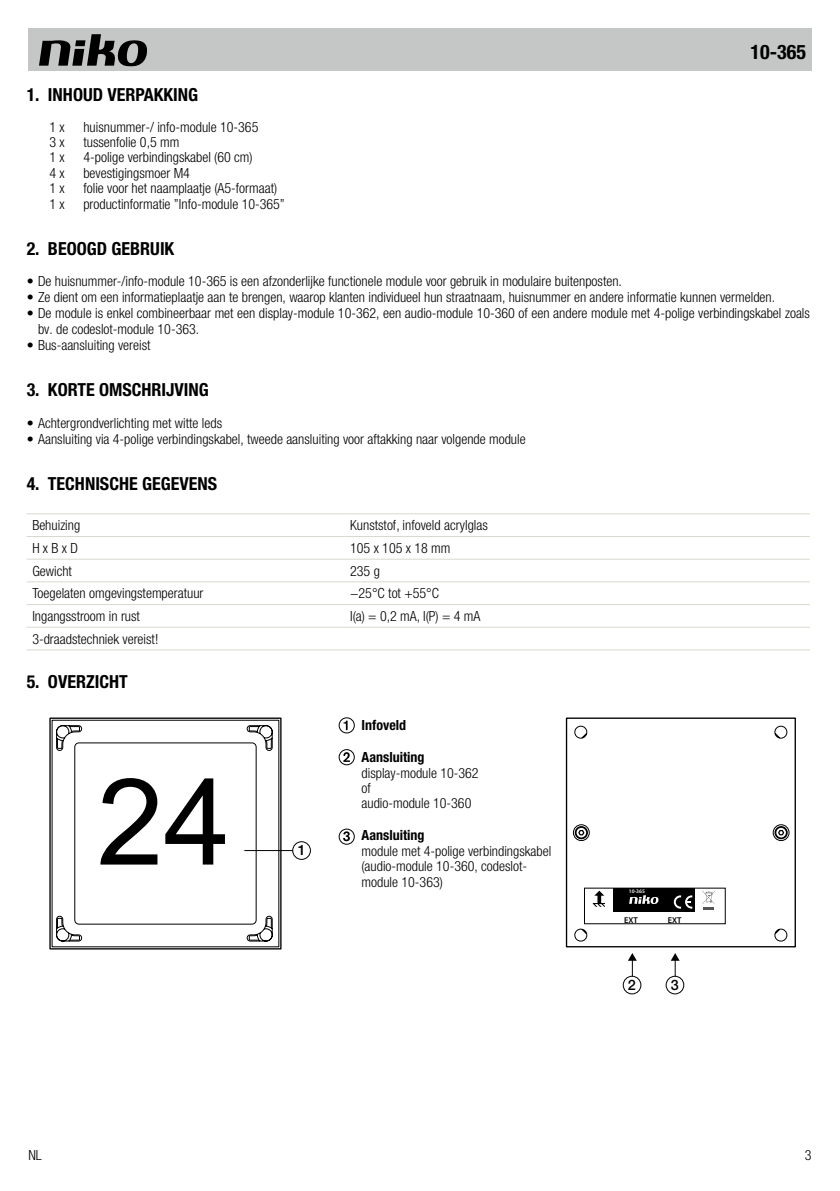
<style>
.page{position:relative;width:840px;height:1191px;background:#fff}
.page>*{position:absolute;margin:0;border:0;box-sizing:border-box;transform-origin:0 0}
.t1{font:700 condensed 20px "Helvetica Neue LT Pro";color:#000}
.t2{font:700 condensed 18px "Helvetica Neue LT Pro";color:#000}
.t3{font:500 14.4px "Helvetica Neue";color:#000}
.t4{font:300 condensed 14px/15.4px "Helvetica Neue LT Pro";color:#000}
.t5{font:700 condensed 14px "Helvetica Neue LT Pro";color:#000}
.t6{font:600 8.4px "Myriad Pro";letter-spacing:.005em;color:#000}
.t7{font:600 5.4px "Myriad Pro";color:#fff}
</style>
<div class="page">
<div style="left:28px;top:28px;width:783px;height:43px;background:#c5c6c6"></div>
<svg style="left:39px;top:34px;width:108px;height:32px"></svg>
<hr style="left:27px;top:536px;width:317px;height:1px;background:#dad8cd">
<hr style="left:344px;top:536px;width:465px;height:1px;background:#dad8cd">
<hr style="left:27px;top:559px;width:317px;height:1px;background:#dad8cd">
<hr style="left:344px;top:559px;width:465px;height:1px;background:#dad8cd">
<hr style="left:27px;top:581px;width:317px;height:1px;background:#dad8cd">
<hr style="left:344px;top:581px;width:465px;height:1px;background:#dad8cd">
<hr style="left:27px;top:604px;width:317px;height:1px;background:#dad8cd">
<hr style="left:344px;top:604px;width:465px;height:1px;background:#dad8cd">
<hr style="left:27px;top:627px;width:317px;height:1px;background:#dad8cd">
<hr style="left:344px;top:627px;width:465px;height:1px;background:#dad8cd">
<hr style="left:27px;top:513px;width:317px;height:1px;background:#dad8cd">
<hr style="left:344px;top:513px;width:465px;height:1px;background:#dad8cd">
<hr style="left:27px;top:649px;width:317px;height:1px;background:#dad8cd">
<hr style="left:344px;top:649px;width:465px;height:1px;background:#dad8cd">
<svg style="left:246px;top:725px;width:27px;height:26px"></svg>
<svg style="left:56px;top:725px;width:26px;height:26px"></svg>
<svg style="left:246px;top:915px;width:27px;height:27px"></svg>
<svg style="left:56px;top:915px;width:26px;height:27px"></svg>
<div style="left:49px;top:717px;width:232px;height:232px;border:1px solid #000"></div>
<div style="left:74px;top:742px;width:182px;height:182px;border:1px solid #000;border-radius:4px"></div>
<svg style="left:100px;top:778px;width:57px;height:86px"></svg>
<svg style="left:165px;top:778px;width:60px;height:86px"></svg>
<svg style="left:244px;top:841px;width:67px;height:19px"></svg>
<svg style="left:343px;top:720px;width:4px;height:10px"></svg>
<div style="left:338px;top:717px;width:16px;height:16px;border:1px solid #000;border-radius:50%"></div>
<svg style="left:343px;top:752px;width:6px;height:10px"></svg>
<div style="left:338px;top:749px;width:16px;height:16px;border:1px solid #000;border-radius:50%"></div>
<svg style="left:343px;top:831px;width:7px;height:10px"></svg>
<div style="left:338px;top:828px;width:16px;height:16px;border:1px solid #000;border-radius:50%"></div>
<div style="left:565px;top:717px;width:230px;height:230px;border:1px solid #000"></div>
<svg style="left:574px;top:725px;width:215px;height:216px"></svg>
<div style="left:774px;top:826px;width:13px;height:13px;border:2px solid #000;border-radius:50%"></div>
<svg style="left:777px;top:830px;width:6px;height:5px"></svg>
<div style="left:573px;top:824px;width:16px;height:17px;border:1px solid #000;border-radius:50%"></div>
<div style="left:574px;top:826px;width:13px;height:13px;border:2px solid #000;border-radius:50%"></div>
<svg style="left:578px;top:830px;width:6px;height:5px"></svg>
<div style="left:584px;top:888px;width:141px;height:36px;border:1px solid #000"></div>
<svg style="left:701px;top:890px;width:13px;height:19px"></svg>
<svg style="left:673px;top:895px;width:19px;height:13px"></svg>
<svg style="left:628px;top:895px;width:30px;height:9px"></svg>
<svg style="left:592px;top:890px;width:12px;height:16px"></svg>
<svg style="left:622px;top:953px;width:62px;height:41px"></svg>
<h1 class="t1" style="left:750px;top:40px;width:57px">10-365</h1>
<p class="t2" style="left:27px;top:83px;width:173px">1. INHOUD VERPAKKING</p>
<p class="t4" style="left:49px;top:119px;width:17px">1 x</p>
<p class="t4" style="left:83px;top:119px;width:176px">huisnummer-/ info-module 10-365</p>
<p class="t4" style="left:49px;top:134px;width:17px">3 x</p>
<p class="t4" style="left:83px;top:134px;width:97px">tussenfolie 0,5 mm</p>
<p class="t4" style="left:49px;top:150px;width:17px">1 x</p>
<p class="t4" style="left:83px;top:150px;width:171px">4-polige verbindingskabel (60 cm)</p>
<p class="t4" style="left:49px;top:165px;width:17px">4 x</p>
<p class="t4" style="left:83px;top:165px;width:108px">bevestigingsmoer M4</p>
<p class="t4" style="left:49px;top:180px;width:17px">1 x</p>
<p class="t4" style="left:83px;top:180px;width:195px">folie voor het naamplaatje (A5-formaat)</p>
<p class="t4" style="left:49px;top:196px;width:17px">1 x</p>
<p class="t4" style="left:83px;top:196px;width:203px">productinformatie ”Info-module 10-365”</p>
<p class="t2" style="left:27px;top:237px;width:149px">2. BEOOGD GEBRUIK</p>
<p class="t4" style="left:27px;top:273px;width:596px">• De huisnummer-/info-module 10-365 is een afzonderlijke functionele module voor gebruik in modulaire buitenposten.</p>
<p class="t4" style="left:27px;top:289px;width:749px">• Ze dient om een informatieplaatje aan te brengen, waarop klanten individueel hun straatnaam, huisnummer en andere informatie kunnen vermelden.</p>
<p class="t4" style="left:38px;top:305px;width:773px;line-height:16px;text-indent:-11px">• De module is enkel combineerbaar met een display-module 10-362, een audio-module 10-360 of een andere module met 4-polige verbindingskabel zoals bv. de codeslot-module 10-363.</p>
<p class="t4" style="left:27px;top:337px;width:125px">• Bus-aansluiting vereist</p>
<p class="t2" style="left:27px;top:379px;width:183px">3. KORTE OMSCHRIJVING</p>
<p class="t4" style="left:27px;top:415px;width:197px">• Achtergrondverlichting met witte leds</p>
<p class="t4" style="left:27px;top:431px;width:500px">• Aansluiting via 4-polige verbindingskabel, tweede aansluiting voor aftakking naar volgende module</p>
<p class="t2" style="left:27px;top:473px;width:192px">4. TECHNISCHE GEGEVENS</p>
<p class="t4" style="left:32px;top:517px;width:49px">Behuizing</p>
<p class="t4" style="left:350px;top:517px;width:139px">Kunststof, infoveld acrylglas</p>
<p class="t4" style="left:32px;top:540px;width:47px">H x B x D</p>
<p class="t4" style="left:350px;top:540px;width:102px">105 x 105 x 18 mm</p>
<p class="t4" style="left:32px;top:563px;width:41px">Gewicht</p>
<p class="t4" style="left:350px;top:563px;width:31px">235 g</p>
<p class="t4" style="left:32px;top:585px;width:172px">Toegelaten omgevingstemperatuur</p>
<p class="t4" style="left:350px;top:585px;width:90px">−25°C tot +55°C</p>
<p class="t4" style="left:32px;top:608px;width:109px">Ingangsstroom in rust</p>
<p class="t4" style="left:350px;top:608px;width:132px">I(a) = 0,2 mA, I(P) = 4 mA</p>
<p class="t4" style="left:32px;top:631px;width:127px">3-draadstechniek vereist!</p>
<p class="t2" style="left:27px;top:671px;width:102px">5. OVERZICHT</p>
<p class="t3" style="left:297px;top:838px;width:9px">1</p>
<p class="t5" style="left:361px;top:717px;width:46px">Infoveld</p>
<p class="t5" style="left:361px;top:749px;width:64px">Aansluiting</p>
<p class="t4" style="left:361px;top:765px;width:118px">display-module 10-362 of<br>audio-module 10-360</p>
<p class="t5" style="left:361px;top:827px;width:64px">Aansluiting</p>
<p class="t4" style="left:361px;top:843px;width:191px">module met 4-polige verbindingskabel (audio-module 10-360, codeslot&shy;module 10-363)</p>
<p class="t7" style="left:628px;top:888px;width:18px">10-365</p>
<p class="t6" style="left:623px;top:915px;width:15px">EXT</p>
<p class="t6" style="left:667px;top:915px;width:15px">EXT</p>
<p class="t3" style="left:627px;top:973px;width:9px">2</p>
<p class="t3" style="left:670px;top:973px;width:9px">3</p>
<p class="t4" style="left:28px;top:1147px;width:15px">NL</p>
<p class="t4" style="left:804px;top:1147px;width:8px">3</p>
</div>
